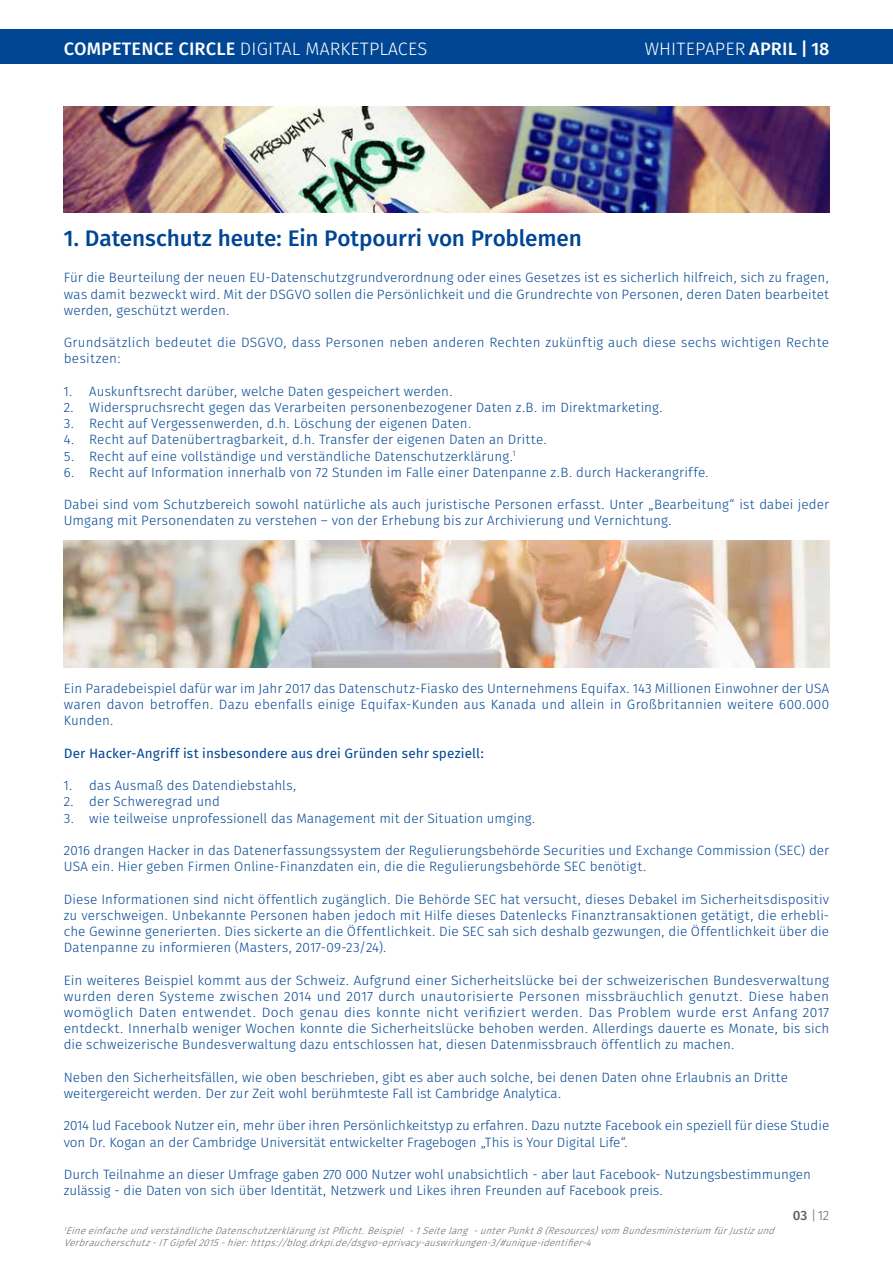
<style>
.page{position:relative;width:893px;height:1263px;background:#fff}
.page>*{position:absolute;margin:0;border:0;box-sizing:border-box;transform-origin:0 0}
.t1{font:22.5px "Fira Sans OT Medium";letter-spacing:-.005em;color:#014694}
.t2{font:18px "Fira Sans OT Light";letter-spacing:.01em;color:#fff}
.t3{font:13.5px/16.2px "Fira Sans OT Light";letter-spacing:.005em;color:#014694}
.t4{font:13.5px "Fira Sans OT";letter-spacing:.005em;color:#014694}
.t5{font:13.5px "Fira Sans OT Light";color:#646363}
.t6{font:italic 9.75px/11.7px "Fira Sans OT Light";color:#646363}
.s1{font-family:"Fira Sans OT Medium"}
</style>
<div class="page">
<div style="left:0;top:30px;width:893px;height:34px;background:#014694"></div>
<img style="left:64px;top:106px;width:765px;height:107px">
<img style="left:64px;top:540px;width:765px;height:128px">
<h2 class="t2" style="left:64px;top:36px;width:365px"><span class="s1">COMPETENCE CIRCLE</span> DIGITAL MARKETPLACES</h2>
<h2 class="t2" style="left:645px;top:36px;width:186px">WHITEPAPER <span class="s1">APRIL | 18</span></h2>
<h1 class="t1" style="left:64px;top:223px;width:520px">1. Datenschutz heute: Ein Potpourri von Problemen</h1>
<p class="t3" style="left:64px;top:271px;width:767px;text-align:justify">Für die Beurteilung der neuen EU-Datenschutzgrundverordnung oder eines Gesetzes ist es sicherlich hilfreich, sich zu fragen, was damit bezweckt wird. Mit der DSGVO sollen die Persönlichkeit und die Grundrechte von Personen, deren Daten bearbeitet werden, geschützt werden.</p>
<p class="t3" style="left:64px;top:335px;width:767px">Grundsätzlich bedeutet die DSGVO, dass Personen neben anderen Rechten zukünftig auch diese sechs wichtigen Rechte besitzen:</p>
<p class="t3" style="left:64px;top:384px;width:391px">1. Auskunftsrecht darüber, welche Daten gespeichert werden.</p>
<p class="t3" style="left:64px;top:400px;width:601px">2. Widerspruchsrecht gegen das Verarbeiten personenbezogener Daten z.B. im Direktmarketing.</p>
<p class="t3" style="left:64px;top:416px;width:409px">3. Recht auf Vergessenwerden, d.h. Löschung der eigenen Daten.</p>
<p class="t3" style="left:64px;top:433px;width:485px">4. Recht auf Datenübertragbarkeit, d.h. Transfer der eigenen Daten an Dritte.</p>
<p class="t3" style="left:64px;top:449px;width:453px">5. Recht auf eine vollständige und verständliche Datenschutzerklärung.<sup>1</sup></p>
<p class="t3" style="left:64px;top:465px;width:647px">6. Recht auf Information innerhalb von 72 Stunden im Falle einer Datenpanne z.B. durch Hackerangriffe.</p>
<p class="t3" style="left:64px;top:497px;width:767px">Dabei sind vom Schutzbereich sowohl natürliche als auch juristische Personen erfasst. Unter „Bearbeitung“ ist dabei jeder<br>Umgang mit Personendaten zu verstehen – von der Erhebung bis zur Archivierung und Vernichtung.</p>
<p class="t3" style="left:64px;top:681px;width:767px;text-align:justify">Ein Paradebeispiel dafür war im Jahr 2017 das Datenschutz-Fiasko des Unternehmens Equifax. 143 Millionen Einwohner der USA waren davon betroffen. Dazu ebenfalls einige Equifax-Kunden aus Kanada und allein in Großbritannien weitere 600.000<br>Kunden.</p>
<p class="t4" style="left:64px;top:744px;width:422px">Der Hacker-Angriff ist insbesondere aus drei Gründen sehr speziell:</p>
<p class="t3" style="left:64px;top:778px;width:234px">1. das Ausmaß des Datendiebstahls,</p>
<p class="t3" style="left:64px;top:795px;width:158px">2. der Schweregrad und</p>
<p class="t3" style="left:64px;top:811px;width:473px">3. wie teilweise unprofessionell das Management mit der Situation umging.</p>
<p class="t3" style="left:64px;top:843px;width:767px">2016 drangen Hacker in das Datenerfassungssystem der Regulierungsbehörde Securities und Exchange Commission (SEC) der<br>USA ein. Hier geben Firmen Online-Finanzdaten ein, die die Regulierungsbehörde SEC benötigt.</p>
<p class="t3" style="left:64px;top:892px;width:767px;text-align:justify">Diese Informationen sind nicht öffentlich zugänglich. Die Behörde SEC hat versucht, dieses Debakel im Sicherheitsdispositiv zu verschweigen. Unbekannte Personen haben jedoch mit Hilfe dieses Datenlecks Finanztransaktionen getätigt, die erhebli&shy;che Gewinne generierten. Dies sickerte an die Öffentlichkeit. Die SEC sah sich deshalb gezwungen, die Öffentlichkeit über die Datenpanne zu informieren (Masters, 2017-09-23/24).</p>
<p class="t3" style="left:64px;top:973px;width:767px;text-align:justify">Ein weiteres Beispiel kommt aus der Schweiz. Aufgrund einer Sicherheitslücke bei der schweizerischen Bundesverwaltung wurden deren Systeme zwischen 2014 und 2017 durch unautorisierte Personen missbräuchlich genutzt. Diese haben womöglich Daten entwendet. Doch genau dies konnte nicht verifiziert werden. Das Problem wurde erst Anfang 2017 entdeckt. Innerhalb weniger Wochen konnte die Sicherheitslücke behoben werden. Allerdings dauerte es Monate, bis sich die schweizerische Bundesverwaltung dazu entschlossen hat, diesen Datenmissbrauch öffentlich zu machen.</p>
<p class="t3" style="left:64px;top:1070px;width:726px">Neben den Sicherheitsfällen, wie oben beschrieben, gibt es aber auch solche, bei denen Daten ohne Erlaubnis an Dritte weitergereicht werden. Der zur Zeit wohl berühmteste Fall ist Cambridge Analytica.</p>
<p class="t3" style="left:64px;top:1119px;width:767px">2014 lud Facebook Nutzer ein, mehr über ihren Persönlichkeitstyp zu erfahren. Dazu nutzte Facebook ein speziell für diese Studie von Dr. Kogan an der Cambridge Universität entwickelter Fragebogen „This is Your Digital Life“.</p>
<p class="t3" style="left:64px;top:1167px;width:749px">Durch Teilnahme an dieser Umfrage gaben 270 000 Nutzer wohl unabsichtlich - aber laut Facebook- Nutzungsbestimmungen zulässig - die Daten von sich über Identität, Netzwerk und Likes ihren Freunden auf Facebook preis.</p>
<p class="t6" style="left:64px;top:1226px;width:717px"><sup>1</sup>EineeinfacheundverständlicheDatenschutzerklärungistPflicht.Beispiel-1Seitelang-unterPunkt8(Resources)vomBundesministeriumfürJustizund<br>Verbraucherschutz-ITGipfel2015-hier:https://blog.drkpi.de/dsgvo-eprivacy-auswirkungen-3/#unique-identifier-4</p>
<p class="t5" style="left:793px;top:1206px;width:38px"><span class="s1">03</span> |12</p>
</div>
